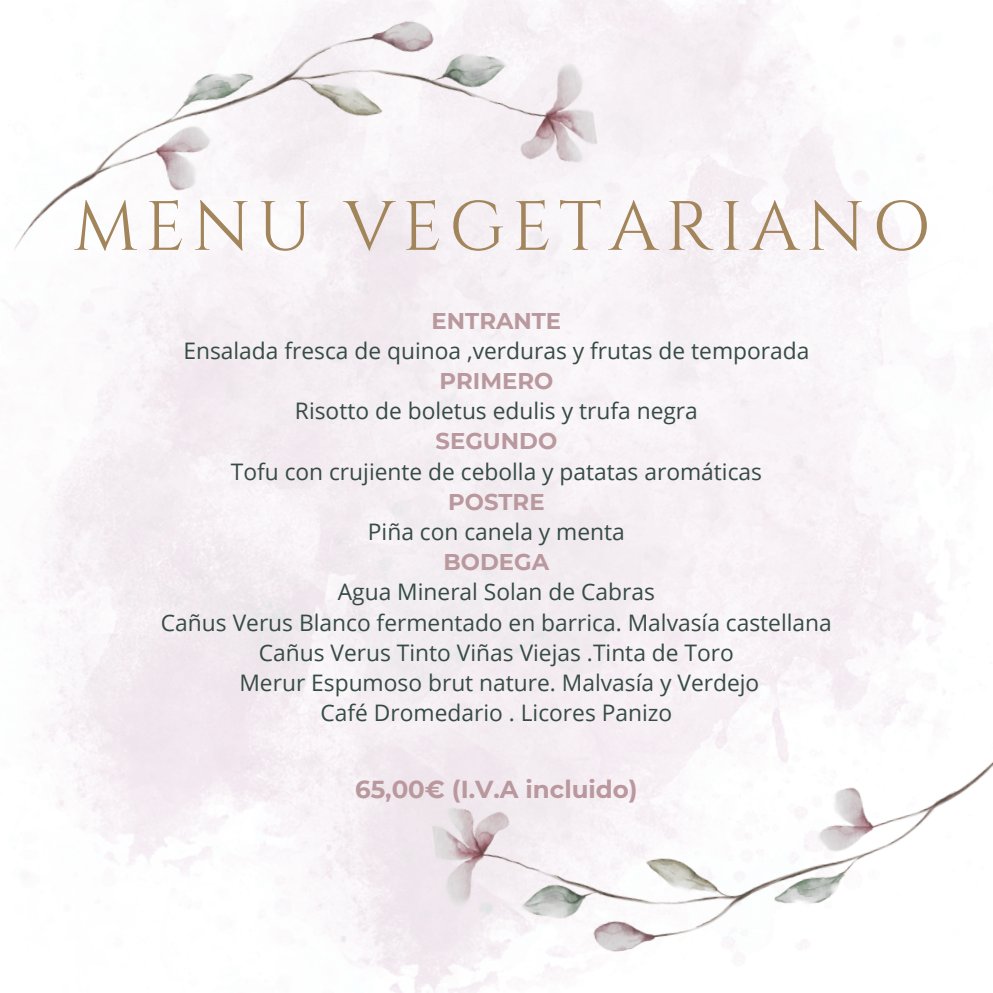
<style>
.page{position:relative;width:993px;height:993px;background:#fff}
.page>*{position:absolute;margin:0;border:0;box-sizing:border-box;transform-origin:0 0}
.t1{font:69.65px "Cinzel";letter-spacing:.1em;color:#a3855c}
.t2{font:700 24.5px "Montserrat";color:#b9989e}
.t3{font:22.75px "Open Sans";color:#354b43}
.t4{font:700 22.75px "Montserrat";color:#b9989e}
</style>
<div class="page">
<img style="left:0;top:0;width:602px;height:259px">
<img style="left:428px;top:721px;width:564px;height:249px">
<h2 class="t1" style="left:73px;top:182px;width:858px">MENU VEGETARIANO</h2>
<p class="t4" style="left:431px;top:306px;width:131px">ENTRANTE</p>
<p class="t3" style="left:183px;top:334px;width:627px">Ensalada fresca de quinoa ,verduras y frutas de temporada</p>
<p class="t4" style="left:439px;top:367px;width:115px">PRIMERO</p>
<p class="t3" style="left:295px;top:395px;width:404px">Risotto de boletus edulis y trufa negra</p>
<p class="t4" style="left:435px;top:427px;width:123px">SEGUNDO</p>
<p class="t3" style="left:231px;top:455px;width:532px">Tofu con crujiente de cebolla y patatas aromáticas</p>
<p class="t4" style="left:448px;top:487px;width:98px">POSTRE</p>
<p class="t3" style="left:368px;top:515px;width:258px">Piña con canela y menta</p>
<p class="t4" style="left:443px;top:548px;width:107px">BODEGA</p>
<p class="t3" style="left:338px;top:576px;width:318px">Agua Mineral Solan de Cabras</p>
<p class="t3" style="left:161px;top:606px;width:672px">Cañus Verus Blanco fermentado en barrica. Malvasía castellana</p>
<p class="t3" style="left:259px;top:636px;width:476px">Cañus Verus Tinto Viñas Viejas .Tinta de Toro</p>
<p class="t3" style="left:239px;top:666px;width:521px">Merur Espumoso brut nature. Malvasía y Verdejo</p>
<p class="t3" style="left:320px;top:696px;width:353px">Café Dromedario . Licores Panizo</p>
<p class="t2" style="left:355px;top:773px;width:284px">65,00€ (I.V.A incluido)</p>
</div>
